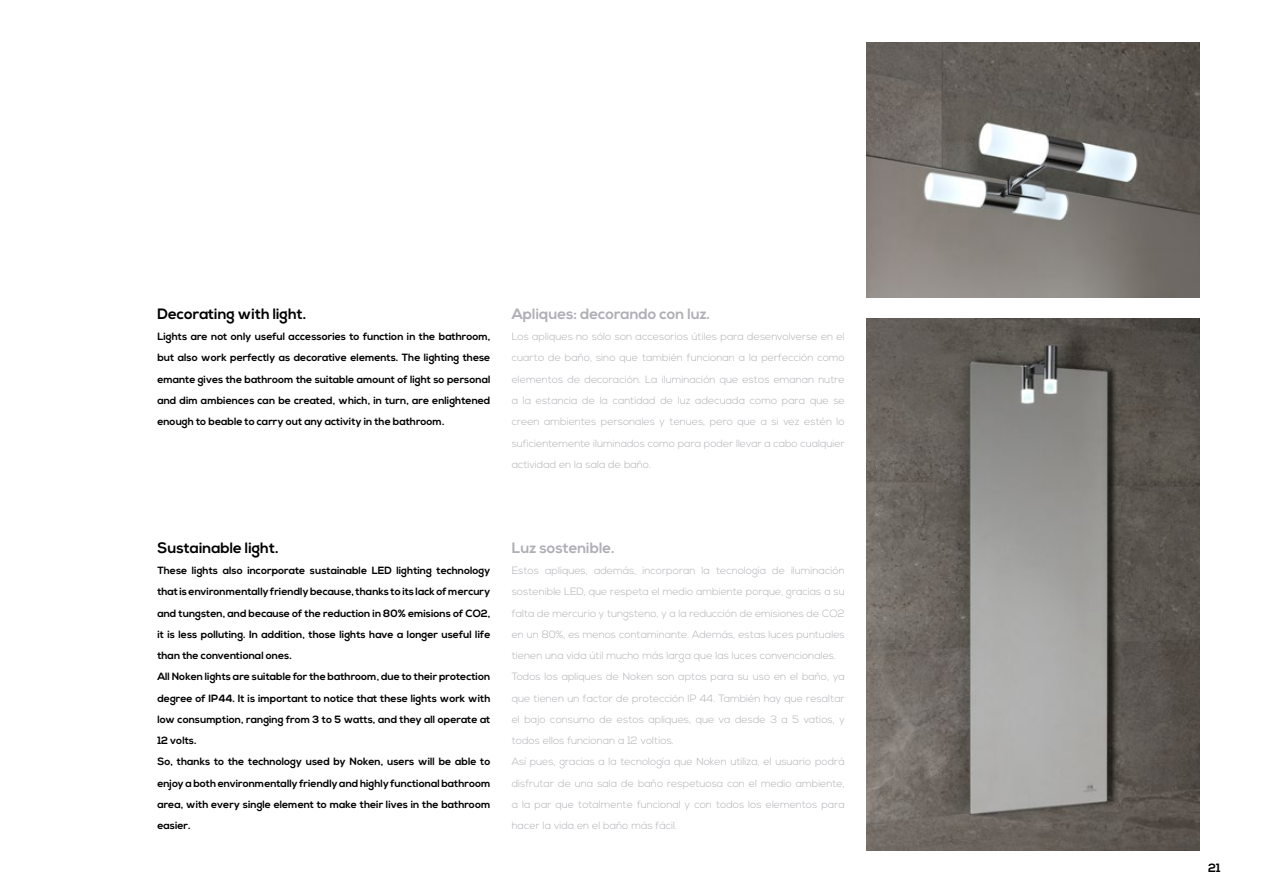
<style>
.page{position:relative;width:1263px;height:893px;background:#fff}
.page>*{position:absolute;margin:0;border:0;box-sizing:border-box;transform-origin:0 0}
.t1{font:700 15px "Nexa";color:#b0afb5}
.t2{font:700 15px "Nexa";color:#000}
.t3{font:700 12px "Nexa";color:#000}
.t4{font:300 10.5px/21.3px "Nexa";color:#b0afb5;text-align:justify}
.t5{font:700 10.5px/21.3px "Nexa";color:#000;text-align:justify}
</style>
<div class="page">
<img style="left:866px;top:319px;width:333px;height:531px">
<img style="left:866px;top:43px;width:333px;height:255px">
<h1 class="t2" style="left:157px;top:305px;width:151px">Decorating with light.</h1>
<p class="t5" style="left:157px;top:326px;width:335px">Lights are not only useful accessories to function in the bathroom, but also work perfectly as decorative elements. The lighting these emante gives the bathroom the suitable amount of light so personal and dim ambiences can be created, which, in turn, are enlightened enough to beable to carry out any activity in the bathroom.</p>
<h1 class="t1" style="left:512px;top:305px;width:200px">Apliques: decorando con luz.</h1>
<p class="t4" style="left:512px;top:326px;width:335px">Los apliques no sólo son accesorios útiles para desenvolverse en el cuarto de baño, sino que también funcionan a la perfección como elementos de decoración. La iluminación que estos emanan nutre a la estancia de la cantidad de luz adecuada como para que se creen ambientes personales y tenues, pero que a si vez estén lo suficientemente iluminados como para poder llevar a cabo cualquier actividad en la sala de baño.</p>
<h1 class="t2" style="left:157px;top:539px;width:123px">Sustainable light.</h1>
<p class="t5" style="left:157px;top:560px;width:335px;text-align:left">These lights also incorporate sustainable LED lighting technology that is environmentally friendly because, thanks to its lack of mercury and tungsten, and because of the reduction in 80% emisions of CO2, it is less polluting. In addition, those lights have a longer useful life than the conventional ones.<br>All Noken lights are suitable for the bathroom, due to their protection degree of IP44. It is important to notice that these lights work with low consumption, ranging from 3 to 5 watts, and they all operate at 12 volts.<br>So, thanks to the technology used by Noken, users will be able to enjoy a both environmentally friendly and highly functional bathroom area, with every single element to make their lives in the bathroom easier.</p>
<h1 class="t1" style="left:512px;top:539px;width:105px">Luz sostenible.</h1>
<p class="t4" style="left:512px;top:560px;width:335px;text-align:left">Estos apliques, además, incorporan la tecnología de iluminación sostenible LED, que respeta el medio ambiente porque, gracias a su falta de mercurio y tungsteno, y a la reducción de emisiones de CO2 en un 80%, es menos contaminante. Además, estas luces puntuales tienen una vida útil mucho más larga que las luces convencionales.<br>Todos los apliques de Noken son aptos para su uso en el baño, ya que tienen un factor de protección IP 44. También hay que resaltar el bajo consumo de estos apliques, que va desde 3 a 5 vatios, y todos ellos funcionan a 12 voltios.<br>Así pues, gracias a la tecnología que Noken utiliza, el usuario podrá disfrutar de una sala de baño respetuosa con el medio ambiente, a la par que totalmente funcional y con todos los elementos para hacer la vida en el baño más fácil.</p>
<p class="t3" style="left:1208px;top:861px;width:14px">21</p>
</div>
